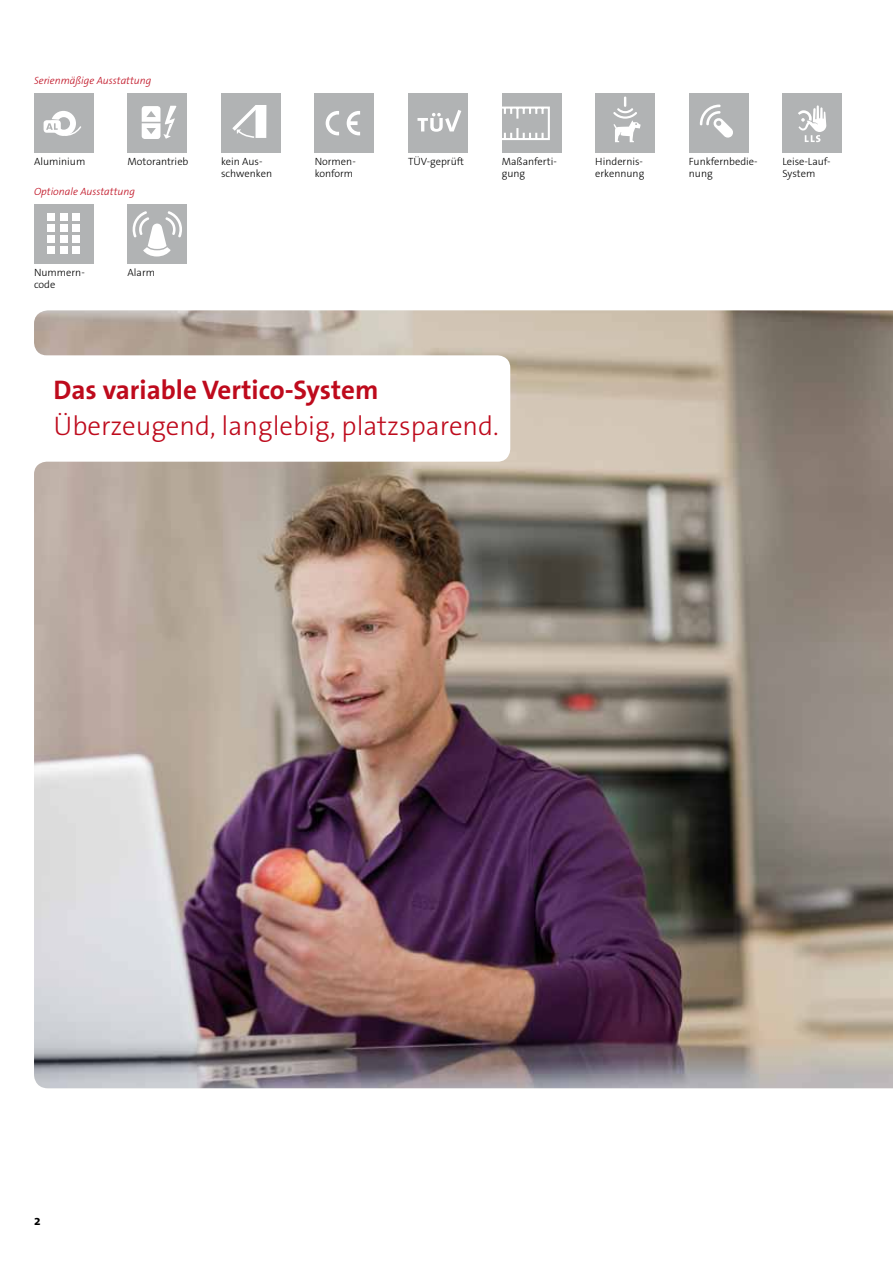
<style>
.page{position:relative;width:893px;height:1263px;background:#fff}
.page>*{position:absolute;margin:0;border:0;box-sizing:border-box;transform-origin:0 0}
.t1{font:300 27px "The Sans Os F";color:#be0a1c}
.t2{font:700 27px "The Sans Os F";color:#be0a1c}
.t3{font:700 13.5px "The Sans Os F";color:#000}
.t4{font:300 10.5px/12px "The Sans Os F";color:#000}
.t5{font:italic 300 10.5px "The Sans Os F";color:#be0a1c}
</style>
<div class="page">
<div style="left:782px;top:94px;width:60px;height:59px;background:#b1b3b4"></div>
<svg style="left:798px;top:105px;width:28px;height:37px"></svg>
<img style="left:38px;top:310px;width:855px;height:778px">
<img style="left:34px;top:310px;width:476px;height:775px">
<div style="left:34px;top:94px;width:60px;height:59px;background:#b1b3b4"></div>
<div style="left:51px;top:111px;width:25px;height:25px;background:#fff;border-radius:50%"></div>
<div style="left:58px;top:117px;width:12px;height:13px;background:#b1b3b4;border-radius:50%"></div>
<svg style="left:44px;top:119px;width:37px;height:17px"></svg>
<div style="left:689px;top:94px;width:59px;height:59px;background:#b1b3b4"></div>
<svg style="left:700px;top:105px;width:33px;height:33px"></svg>
<div style="left:595px;top:94px;width:60px;height:59px;background:#b1b3b4"></div>
<svg style="left:613px;top:97px;width:28px;height:45px"></svg>
<div style="left:128px;top:94px;width:59px;height:59px;background:#b1b3b4"></div>
<svg style="left:142px;top:106px;width:34px;height:33px"></svg>
<div style="left:315px;top:94px;width:59px;height:59px;background:#b1b3b4"></div>
<svg style="left:326px;top:111px;width:13px;height:24px"></svg>
<svg style="left:347px;top:111px;width:13px;height:24px"></svg>
<div style="left:128px;top:204px;width:59px;height:60px;background:#b1b3b4"></div>
<svg style="left:132px;top:211px;width:50px;height:45px"></svg>
<div style="left:34px;top:204px;width:60px;height:60px;background:#b1b3b4"></div>
<div style="left:47px;top:213px;width:8px;height:8px;background:#fff"></div>
<div style="left:60px;top:213px;width:8px;height:8px;background:#fff"></div>
<div style="left:72px;top:213px;width:8px;height:8px;background:#fff"></div>
<div style="left:47px;top:224px;width:8px;height:8px;background:#fff"></div>
<div style="left:60px;top:224px;width:8px;height:8px;background:#fff"></div>
<div style="left:72px;top:224px;width:8px;height:8px;background:#fff"></div>
<div style="left:47px;top:235px;width:8px;height:8px;background:#fff"></div>
<div style="left:60px;top:235px;width:8px;height:8px;background:#fff"></div>
<div style="left:60px;top:246px;width:8px;height:8px;background:#fff"></div>
<div style="left:47px;top:246px;width:8px;height:8px;background:#fff"></div>
<div style="left:72px;top:246px;width:8px;height:8px;background:#fff"></div>
<div style="left:72px;top:235px;width:8px;height:8px;background:#fff"></div>
<div style="left:408px;top:94px;width:60px;height:59px;background:#b1b3b4"></div>
<svg style="left:417px;top:110px;width:44px;height:22px"></svg>
<div style="left:502px;top:94px;width:59px;height:59px;background:#b1b3b4"></div>
<svg style="left:502px;top:106px;width:48px;height:34px"></svg>
<div style="left:221px;top:94px;width:60px;height:59px;background:#b1b3b4"></div>
<div style="left:255px;top:105px;width:11px;height:33px;background:#fff"></div>
<svg style="left:232px;top:106px;width:24px;height:32px"></svg>
<p class="t5" style="left:34px;top:74px;width:119px">Serienmäßige Ausstattung</p>
<p class="t4" style="left:34px;top:156px;width:53px">Aluminium</p>
<p class="t4" style="left:128px;top:156px;width:62px">Motorantrieb</p>
<p class="t4" style="left:221px;top:156px;width:53px">kein Aus&shy;schwenken</p>
<p class="t4" style="left:315px;top:156px;width:43px">Normen&shy;konform</p>
<p class="t4" style="left:408px;top:156px;width:57px">TÜV-geprüft</p>
<p class="t4" style="left:502px;top:156px;width:57px">Maßanferti&shy;gung</p>
<p class="t5" style="left:34px;top:185px;width:102px">Optionale Ausstattung</p>
<p class="t4" style="left:34px;top:266px;width:52px">Nummern&shy;code</p>
<p class="t4" style="left:128px;top:266px;width:29px">Alarm</p>
<h1 class="t2" style="left:53px;top:372px;width:327px">Das variable Vertico-System</h1>
<h1 class="t1" style="left:53px;top:408px;width:447px">Überzeugend, langlebig, platzsparend.</h1>
<p class="t4" style="left:595px;top:156px;width:51px">Hindernis&shy;erkennung</p>
<p class="t4" style="left:689px;top:156px;width:70px">Funkfernbedie&shy;nung</p>
<p class="t4" style="left:782px;top:156px;width:50px">Leise-Lauf-<br>System</p>
<p class="t3" style="left:34px;top:1212px;width:8px">2</p>
</div>
